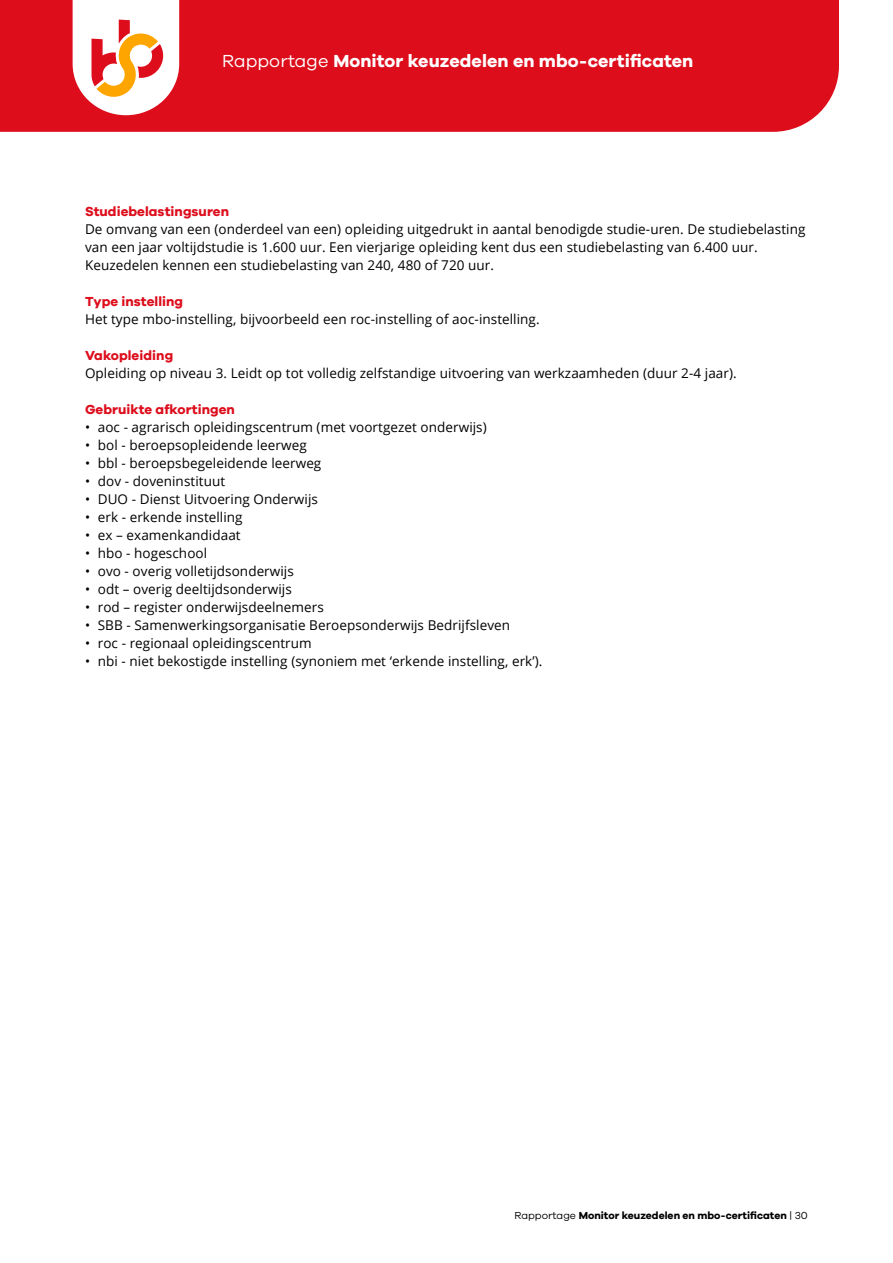
<style>
.page{position:relative;width:893px;height:1263px;background:#fff}
.page>*{position:absolute;margin:0;border:0;box-sizing:border-box;transform-origin:0 0}
.t1{font:700 18px "Galano Grotesque";letter-spacing:.005em;color:#fff}
.P_BROOD{font:13.5px/18px "Open Sans";letter-spacing:.005em;color:#000}
.H3_KOP_KLEIN{font:700 13.5px "Galano Grotesque";letter-spacing:.005em;color:#dd0d1c}
.t2{font:700 10.5px "Galano Grotesque";color:#000}
.s1{font-weight:400}
</style>
<div class="page">
<div style="left:0;top:0;width:839px;height:132px;background:#dd0d1c"></div>
<svg style="left:73px;top:0;width:106px;height:115px"></svg>
<h1 class="t1" style="left:222px;top:50px;width:473px"><span class="s1">Rapportage</span> Monitor keuzedelen en mbo-certificaten</h1>
<h3 class="H3_KOP_KLEIN" style="left:85px;top:203px;width:146px">Studiebelastingsuren</h3>
<p class="P_BROOD" style="left:85px;top:220px;width:722px">De omvang van een (onderdeel van een) opleiding uitgedrukt in aantal benodigde studie-uren. De studiebelasting van een jaar voltijdstudie is 1.600 uur. Een vierjarige opleiding kent dus een studiebelasting van 6.400 uur.<br>Keuzedelen kennen een studiebelasting van 240, 480 of 720 uur.</p>
<h3 class="H3_KOP_KLEIN" style="left:85px;top:293px;width:100px">Type instelling</h3>
<p class="P_BROOD" style="left:85px;top:310px;width:456px">Het type mbo-instelling, bijvoorbeeld een roc-instelling of aoc-instelling.</p>
<h3 class="H3_KOP_KLEIN" style="left:85px;top:347px;width:90px">Vakopleiding</h3>
<p class="P_BROOD" style="left:85px;top:364px;width:653px">Opleiding op niveau 3. Leidt op tot volledig zelfstandige uitvoering van werkzaamheden (duur 2-4 jaar).</p>
<h3 class="H3_KOP_KLEIN" style="left:85px;top:401px;width:151px">Gebruikte afkortingen</h3>
<p class="P_BROOD" style="left:85px;top:418px;width:403px">• aoc - agrarisch opleidingscentrum (met voortgezet onderwijs)</p>
<p class="P_BROOD" style="left:85px;top:436px;width:223px">• bol - beroepsopleidende leerweg</p>
<p class="P_BROOD" style="left:85px;top:454px;width:238px">• bbl - beroepsbegeleidende leerweg</p>
<p class="P_BROOD" style="left:85px;top:472px;width:142px">• dov - doveninstituut</p>
<p class="P_BROOD" style="left:85px;top:490px;width:234px">• DUO - Dienst Uitvoering Onderwijs</p>
<p class="P_BROOD" style="left:85px;top:508px;width:159px">• erk - erkende instelling</p>
<p class="P_BROOD" style="left:85px;top:526px;width:157px">• ex – examenkandidaat</p>
<p class="P_BROOD" style="left:85px;top:544px;width:124px">• hbo - hogeschool</p>
<p class="P_BROOD" style="left:85px;top:562px;width:210px">• ovo - overig volletijdsonderwijs</p>
<p class="P_BROOD" style="left:85px;top:580px;width:208px">• odt – overig deeltijdsonderwijs</p>
<p class="P_BROOD" style="left:85px;top:598px;width:240px">• rod – register onderwijsdeelnemers</p>
<p class="P_BROOD" style="left:85px;top:616px;width:427px">• SBB - Samenwerkingsorganisatie Beroepsonderwijs Bedrijfsleven</p>
<p class="P_BROOD" style="left:85px;top:634px;width:228px">• roc - regionaal opleidingscentrum</p>
<p class="P_BROOD" style="left:85px;top:652px;width:459px">• nbi - niet bekostigde instelling (synoniem met ‘erkende instelling, erk’).</p>
<p class="t2" style="left:514px;top:1208px;width:295px"><span class="s1">Rapportage</span> Monitor keuzedelen en mbo-certificaten <span class="s1">| 30</span></p>
</div>
